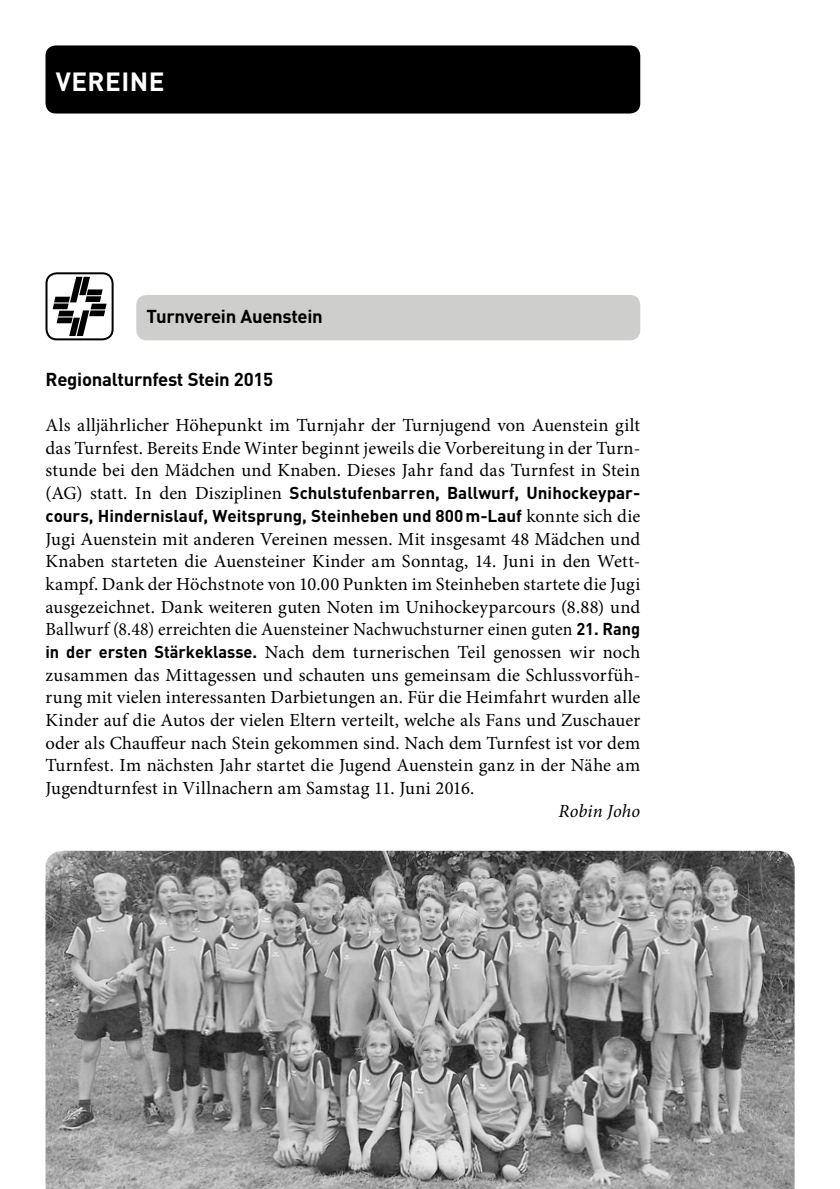
<style>
.page{position:relative;width:840px;height:1189px;background:#fff}
.page>*{position:absolute;margin:0;border:0;box-sizing:border-box;transform-origin:0 0}
.t1{font:700 26px "DIN";letter-spacing:.02em;color:#fff}
.t2{font:18.4px/22.6px "Minion Pro";letter-spacing:.01em;color:#000;text-align:justify}
.t3{font:700 18.4px "DIN";letter-spacing:-.015em;color:#000}
.t4{font:italic 18.4px "Minion Pro";letter-spacing:.005em;color:#000}
.t5{font:700 17px/22.6px "DIN";color:#000}
.s1{font-family:"Minion Pro";font-weight:400;font-size:18.4px}
.s2{font-family:"DIN";font-weight:700;font-size:17px}
</style>
<div class="page">
<div style="left:45px;top:45px;width:595px;height:68px;background:#000;border-radius:10px"></div>
<svg style="left:53px;top:277px;width:54px;height:59px"></svg>
<div style="left:45px;top:272px;width:68px;height:68px;border:2px solid #000;border-radius:10px"></div>
<div style="left:136px;top:295px;width:504px;height:45px;background:#cececd;border-radius:10px"></div>
<img style="left:45px;top:851px;width:749px;height:338px">
<h1 class="t1" style="left:56px;top:64px;width:110px">VEREINE</h1>
<p class="t3" style="left:146px;top:305px;width:178px">Turnverein Auenstein</p>
<p class="t3" style="left:45px;top:367px;width:229px">Regionalturnfest Stein 2015</p>
<p class="t2" style="left:45px;top:414px;width:596px">Als alljährlicher Höhepunkt im Turnjahr der Turnjugend von Auenstein gilt das Turnfest. Bereits Ende Winter beginnt jeweils die Vorbereitung in der Turn&shy;stunde bei den Mädchen und Knaben. Dieses Jahr fand das Turnfest in Stein</p>
<p class="t5" style="left:45px;top:481px;width:596px"><span class="s1">(AG) statt. In den Disziplinen</span> Schulstufenbarren, Ballwurf, Unihockeypar&shy;cours, Hindernislauf, Weitsprung, Steinheben und 800m-Lauf <span class="s1">konnte sich die</span></p>
<p class="t2" style="left:45px;top:527px;width:596px">Jugi Auenstein mit anderen Vereinen messen. Mit insgesamt 48 Mädchen und Knaben starteten die Auensteiner Kinder am Sonntag, 14. Juni in den Wett&shy;kampf. Dank der Höchstnote von 10.00 Punkten im Steinheben startete die Jugi ausgezeichnet. Dank weiteren guten Noten im Unihockeyparcours (8.88) und Ballwurf (8.48) erreichten die Auensteiner Nachwuchsturner einen guten <span class="s2">21. Rang in der ersten Stärkeklasse.</span> Nach dem turnerischen Teil genossen wir noch zusammen das Mittagessen und schauten uns gemeinsam die Schlussvorfüh&shy;rung mit vielen interessanten Darbietungen an. Für die Heimfahrt wurden alle Kinder auf die Autos der vielen Eltern verteilt, welche als Fans und Zuschauer oder als Chauffeur nach Stein gekommen sind. Nach dem Turnfest ist vor dem Turnfest. Im nächsten Jahr startet die Jugend Auenstein ganz in der Nähe am Jugendturnfest in Villnachern am Samstag 11. Juni 2016.</p>
<p class="t4" style="left:558px;top:798px;width:83px">Robin Joho</p>
</div>
